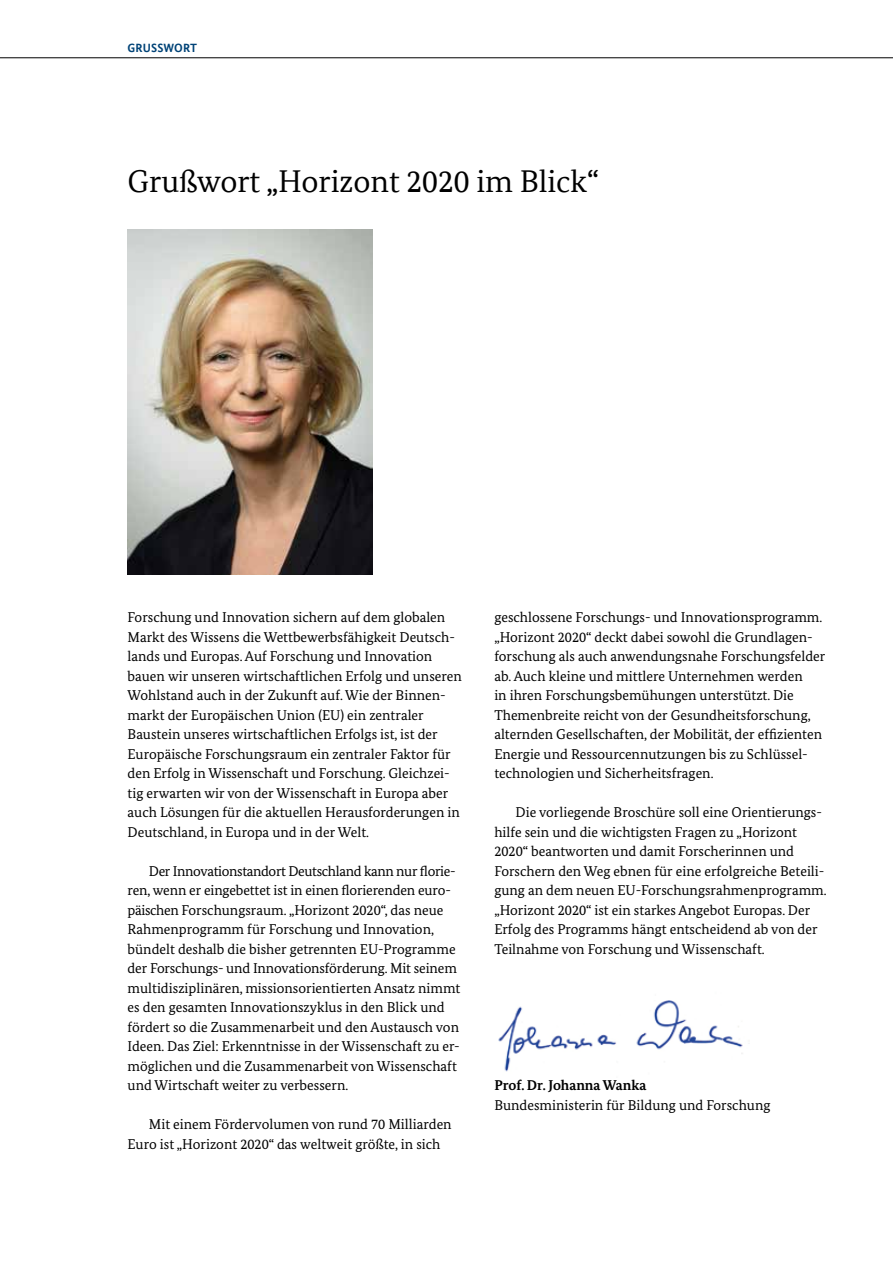
<style>
.page{position:relative;width:893px;height:1263px;background:#fff}
.page>*{position:absolute;margin:0;border:0;box-sizing:border-box;transform-origin:0 0}
.t1{font:31.5px "Bundes Serif Office";color:#000}
.t2{font:14.25px/19.5px "Bundes Serif";color:#000}
.t3{font:700 12px "Bundes Sans Office";letter-spacing:.01em;color:#004377}
.s1{font-weight:700}
</style>
<div class="page">
<hr style="left:0;top:57px;width:893px;height:1px;background:#000">
<img style="left:128px;top:230px;width:245px;height:344px">
<img style="left:498px;top:1000px;width:245px;height:72px">
<p class="t3" style="left:128px;top:41px;width:71px">GRUSSwoRt</p>
<h3 class="t1" style="left:128px;top:163px;width:473px">Grußwort „Horizont 2020 im Blick“</h3>
<p class="t2" style="left:128px;top:607px;width:336px">Forschung und Innovation sichern auf dem globalen Markt des Wissens die Wettbewerbsfähigkeit Deutsch&shy;lands und Europas. Auf Forschung und Innovation bauen wir unseren wirtschaftlichen Erfolg und unseren Wohlstand auch in der Zukunft auf. Wie der Binnen&shy;markt der Europäischen Union (EU) ein zentraler Baustein unseres wirtschaftlichen Erfolgs ist, ist der Europäische Forschungsraum ein zentraler Faktor für den Erfolg in Wissenschaft und Forschung. Gleichzei&shy;tig erwarten wir von der Wissenschaft in Europa aber auch Lösungen für die aktuellen Herausforderungen in Deutschland, in Europa und in der Welt.</p>
<p class="t2" style="left:128px;top:861px;width:334px;text-indent:21px">Der Innovationstandort Deutschland kann nur florie&shy;ren, wenn er eingebettet ist in einen florierenden euro&shy;päischen Forschungsraum. „Horizont 2020“, das neue Rahmenprogramm für Forschung und Innovation, bündelt deshalb die bisher getrennten EU-Programme der Forschungs- und Innovationsförderung. Mit seinem multidisziplinären, missionsorientierten Ansatz nimmt es den gesamten Innovationszyklus in den Blick und fördert so die Zusammenarbeit und den Austausch von Ideen. Das Ziel: Erkenntnisse in der Wissenschaft zu er&shy;möglichen und die Zusammenarbeit von Wissenschaft und Wirtschaft weiter zu verbessern.</p>
<p class="t2" style="left:128px;top:1114px;width:326px;text-indent:21px">Mit einem Fördervolumen von rund 70 Milliarden<br>Euro ist „Horizont 2020“ das weltweit größte, in sich</p>
<p class="t2" style="left:494px;top:607px;width:333px">geschlossene Forschungs- und Innovationsprogramm. „Horizont 2020“ deckt dabei sowohl die Grundlagen&shy;forschung als auch anwendungsnahe Forschungsfelder ab. Auch kleine und mittlere Unternehmen werden<br>in ihren Forschungsbemühungen unterstützt. Die Themenbreite reicht von der Gesundheitsforschung, alternden Gesellschaften, der Mobilität, der effizienten Energie und Ressourcennutzungen bis zu Schlüssel&shy;technologien und Sicherheitsfragen.</p>
<p class="t2" style="left:494px;top:802px;width:334px;text-indent:21px">Die vorliegende Broschüre soll eine Orientierungs&shy;hilfe sein und die wichtigsten Fragen zu „Horizont 2020“ beantworten und damit Forscherinnen und Forschern den Weg ebnen für eine erfolgreiche Beteili&shy;gung an dem neuen EU-Forschungsrahmenprogramm. „Horizont 2020“ ist ein starkes Angebot Europas. Der Erfolg des Programms hängt entscheidend ab von der Teilnahme von Forschung und Wissenschaft.</p>
<p class="t2" style="left:494px;top:1075px;width:278px"><span class="s1">Prof. Dr. Johanna Wanka<br></span>Bundesministerin für Bildung und Forschung</p>
</div>
